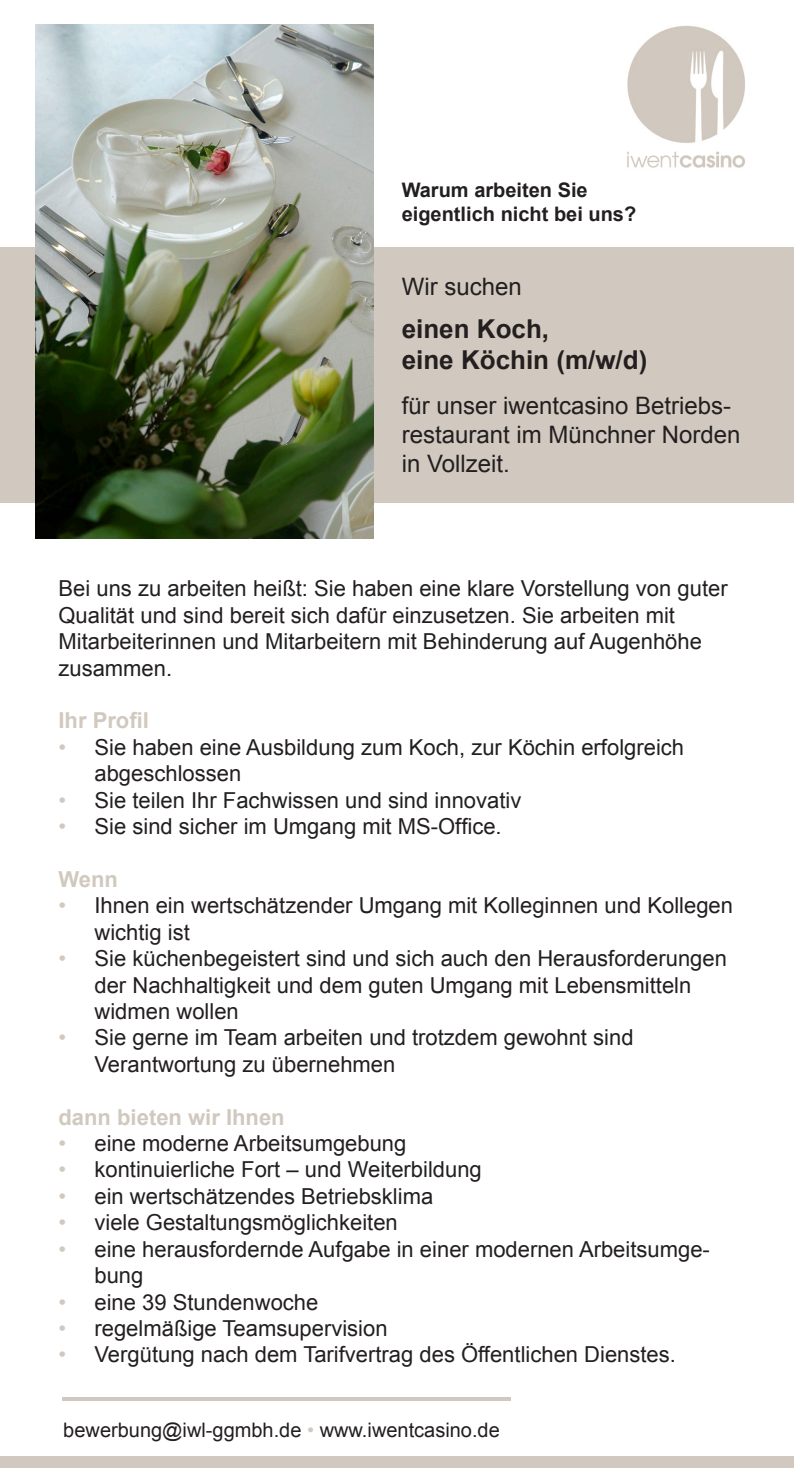
<style>
.page{position:relative;width:794px;height:1468px;background:#fff}
.page>*{position:absolute;margin:0;border:0;box-sizing:border-box;transform-origin:0 0}
.t1{font:700 26px/31.2px "Arial";color:#231f20}
.t2{font:24px/28.8px "Arial";color:#231f20}
.t3{font:22px/26.4px "Arial";color:#231f20}
.t4{font:700 22px "Arial";color:#d1c9bf}
.t5{font:20px "Arial";color:#231f20}
.t6{font:700 20px "Arial";color:#231f20}
.s1{color:#d1c9bf}
</style>
<div class="page">
<div style="left:0;top:247px;width:794px;height:255px;background:#d1c9bf"></div>
<img style="left:35px;top:25px;width:339px;height:514px">
<img style="left:627px;top:25px;width:118px;height:143px">
<svg style="left:63px;top:1397px;width:447px;height:3px"></svg>
<div style="left:0;top:1456px;width:794px;height:11px;background:#d1c9bf"></div>
<p class="t6" style="left:402px;top:176px;width:187px">Warum arbeiten Sie</p>
<p class="t6" style="left:402px;top:200px;width:236px">eigentlich nicht bei uns?</p>
<p class="t2" style="left:402px;top:273px;width:122px">Wir suchen</p>
<p class="t1" style="left:402px;top:314px;width:247px">einen Koch,<br>eine Köchin (m/w/d)</p>
<p class="t2" style="left:402px;top:391px;width:340px">für unser iwentcasino Betriebs&shy;restaurant im Münchner Norden in Vollzeit.</p>
<p class="t3" style="left:58px;top:575px;width:670px">Bei uns zu arbeiten heißt: Sie haben eine klare Vorstellung von guter Qualität und sind bereit sich dafür einzusetzen. Sie arbeiten mit Mitarbeiterinnen und Mitarbeitern mit Behinderung auf Augenhöhe zusammen.</p>
<p class="t4" style="left:58px;top:706px;width:92px">Ihr Profil</p>
<p class="t3" style="left:94px;top:734px;width:591px;text-indent:-36px"><span class="s1">•</span> Sie haben eine Ausbildung zum Koch, zur Köchin erfolgreich abgeschlossen</p>
<p class="t3" style="left:58px;top:787px;width:464px"><span class="s1">•</span> Sie teilen Ihr Fachwissen und sind innovativ</p>
<p class="t3" style="left:58px;top:813px;width:445px"><span class="s1">•</span> Sie sind sicher im Umgang mit MS-Office.</p>
<p class="t4" style="left:58px;top:864px;width:61px">Wenn</p>
<p class="t3" style="left:94px;top:892px;width:640px;text-indent:-36px"><span class="s1">•</span> Ihnen ein wertschätzender Umgang mit Kolleginnen und Kollegen wichtig ist</p>
<p class="t3" style="left:94px;top:945px;width:634px;text-indent:-36px"><span class="s1">•</span> Sie küchenbegeistert sind und sich auch den Herausforderungen der Nachhaltigkeit und dem guten Umgang mit Lebensmitteln widmen wollen</p>
<p class="t3" style="left:94px;top:1024px;width:540px;text-indent:-36px"><span class="s1">•</span> Sie gerne im Team arbeiten und trotzdem gewohnt sind<br>Verantwortung zu übernehmen</p>
<p class="t4" style="left:58px;top:1102px;width:228px">dann bieten wir Ihnen</p>
<p class="t3" style="left:58px;top:1130px;width:349px"><span class="s1">•</span> eine moderne Arbeitsumgebung</p>
<p class="t3" style="left:58px;top:1156px;width:425px"><span class="s1">•</span> kontinuierliche Fort – und Weiterbildung</p>
<p class="t3" style="left:58px;top:1183px;width:376px"><span class="s1">•</span> ein wertschätzendes Betriebsklima</p>
<p class="t3" style="left:58px;top:1209px;width:341px"><span class="s1">•</span> viele Gestaltungsmöglichkeiten</p>
<p class="t3" style="left:94px;top:1235px;width:617px;text-indent:-36px"><span class="s1">•</span> eine herausfordernde Aufgabe in einer modernen Arbeitsumge&shy;bung</p>
<p class="t3" style="left:58px;top:1288px;width:261px"><span class="s1">•</span> eine 39 Stundenwoche</p>
<p class="t3" style="left:58px;top:1315px;width:331px"><span class="s1">•</span> regelmäßige Teamsupervision</p>
<p class="t3" style="left:58px;top:1341px;width:619px"><span class="s1">•</span> Vergütung nach dem Tarifvertrag des Öffentlichen Dienstes.</p>
<p class="t5" style="left:63px;top:1416px;width:438px">bewerbung@iwl-ggmbh.de <span class="s1">•</span> www.iwentcasino.de</p>
</div>
